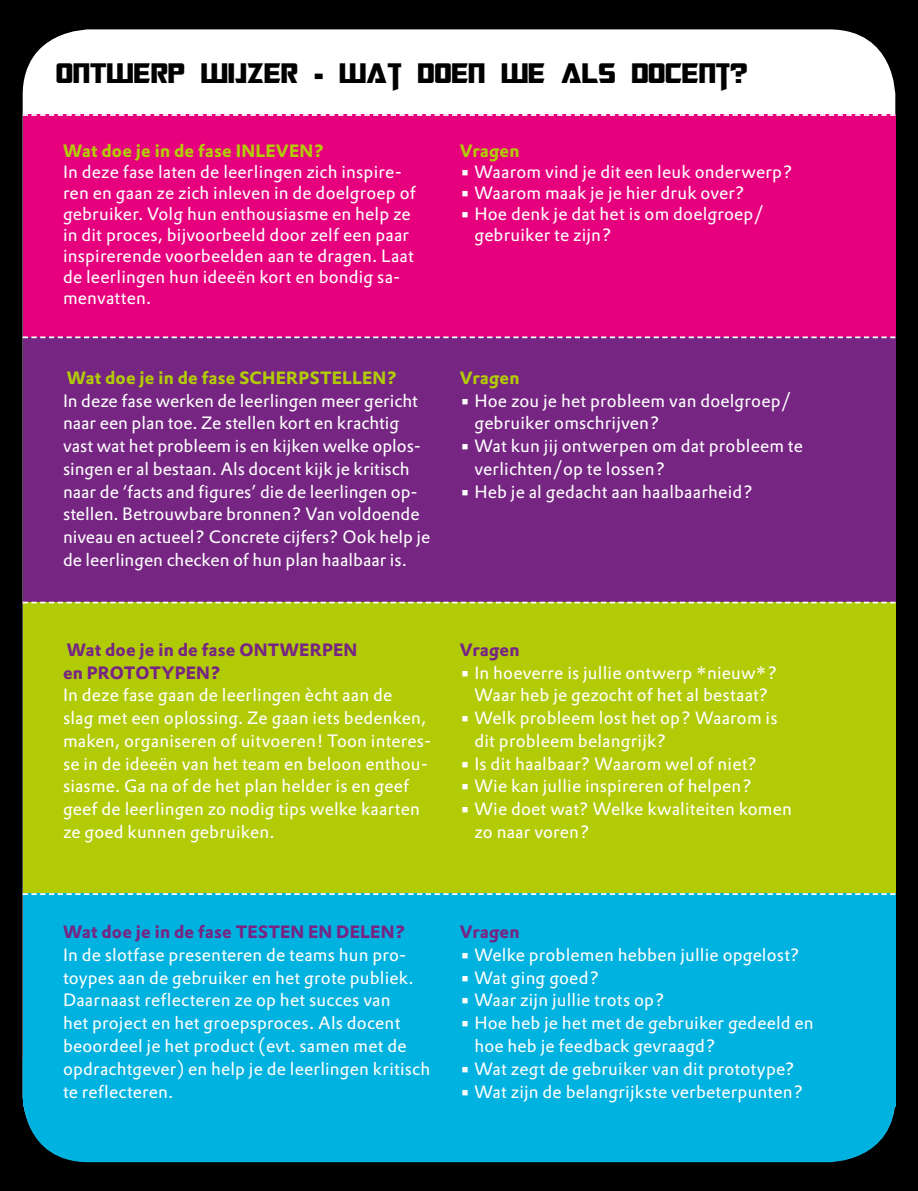
<style>
.page{position:relative;width:918px;height:1191px;background:#000}
.page>*{position:absolute;margin:0;border:0;box-sizing:border-box;transform-origin:0 0}
.t1{font:31.5px "Transformers Movie";letter-spacing:.01em;color:#000}
.t2{font:17.5px/22.8px "DTL Prokyon TOT";letter-spacing:.01em;color:#fff}
.t3{font:700 17.5px/22.8px "DTL Prokyon TOT";letter-spacing:.01em;color:#762583}
.t4{font:700 17.5px "DTL Prokyon TOT";letter-spacing:.01em;color:#b2cb07}
.s1{font-weight:700}
</style>
<div class="page">
<div style="left:23px;top:29px;width:872px;height:1132px;background:#fff;border-radius:66px"></div>
<div style="left:23px;top:114px;width:872px;height:223px;background:#e6007d"></div>
<div style="left:23px;top:337px;width:872px;height:266px;background:#762583"></div>
<div style="left:23px;top:602px;width:872px;height:292px;background:#b2cb07"></div>
<div style="left:23px;top:893px;width:872px;height:214px;background:#00b2df"></div>
<div style="left:23px;top:1107px;width:872px;height:55px;background:#00b2df"></div>
<svg style="left:23px;top:601px;width:872px;height:2px"></svg>
<svg style="left:23px;top:336px;width:872px;height:2px"></svg>
<svg style="left:23px;top:114px;width:872px;height:2px"></svg>
<svg style="left:23px;top:893px;width:872px;height:2px"></svg>
<h1 class="t1" style="left:56px;top:53px;width:692px">ONTWERP WIJZER - WAT DOEN WE ALS DOCENT?</h1>
<p class="t4" style="left:63px;top:139px;width:263px">Wat doe je in de fase INLEVEN?</p>
<p class="t2" style="left:63px;top:161px;width:354px;line-height:21px">In deze fase laten de leerlingen zich inspire&shy;ren en gaan ze zich inleven in de doelgroep of gebruiker. Volg hun enthousiasme en help ze in dit proces, bijvoorbeeld door zelf een paar inspirerende voorbeelden aan te dragen. Laat de leerlingen hun ideeën kort en bondig sa&shy;menvatten.</p>
<p class="t4" style="left:67px;top:366px;width:332px">Wat doe je in de fase SCHERPSTELLEN?</p>
<p class="t2" style="left:63px;top:389px;width:369px">In deze fase werken de leerlingen meer gericht naar een plan toe. Ze stellen kort en krachtig vast wat het probleem is en kijken welke oplos&shy;singen er al bestaan. Als docent kijk je kritisch naar de ‘facts and figures’ die de leerlingen op&shy;stellen. Betrouwbare bronnen? Van voldoende niveau en actueel? Concrete cijfers? Ook help je de leerlingen checken of hun plan haalbaar is.</p>
<p class="t3" style="left:63px;top:638px;width:296px">Wat doe je in de fase ONTWERPEN en PROTOTYPEN?</p>
<p class="t2" style="left:63px;top:683px;width:370px">In deze fase gaan de leerlingen ècht aan de<br>slag met een oplossing. Ze gaan iets bedenken, maken, organiseren of uitvoeren! Toon interes&shy;se in de ideeën van het team en beloon enthou&shy;siasme. Ga na of de het plan helder is en geef geef de leerlingen zo nodig tips welke kaarten ze goed kunnen gebruiken.</p>
<p class="t4" style="left:460px;top:139px;width:61px">Vragen</p>
<p class="t2" style="left:460px;top:160px;width:334px"><span class="s1">•</span> Waarom vind je dit een leuk onderwerp?</p>
<p class="t2" style="left:460px;top:181px;width:286px"><span class="s1">•</span> Waarom maak je je hier druk over?</p>
<p class="t2" style="left:474px;top:203px;width:291px;line-height:21px;text-indent:-14px"><span class="s1">•</span> Hoe denk je dat het is om doelgroep/ gebruiker te zijn?</p>
<p class="t4" style="left:460px;top:366px;width:61px">Vragen</p>
<p class="t2" style="left:474px;top:389px;width:318px;text-indent:-14px"><span class="s1">•</span> Hoe zou je het probleem van doelgroep/ gebruiker omschrijven?</p>
<p class="t2" style="left:474px;top:434px;width:330px;text-indent:-14px"><span class="s1">•</span> Wat kun jij ontwerpen om dat probleem te verlichten/op te lossen?</p>
<p class="t2" style="left:460px;top:480px;width:295px"><span class="s1">•</span> Heb je al gedacht aan haalbaarheid?</p>
<p class="t3" style="left:460px;top:638px;width:61px">Vragen</p>
<p class="t2" style="left:460px;top:661px;width:319px;text-align:center"><span class="s1">•</span> In hoeverre is jullie ontwerp *nieuw*?<br>Waar heb je gezocht of het al bestaat?</p>
<p class="t2" style="left:474px;top:706px;width:305px;text-indent:-14px"><span class="s1">•</span> Welk probleem lost het op? Waarom is dit probleem belangrijk?</p>
<p class="t2" style="left:460px;top:752px;width:299px"><span class="s1">•</span> Is dit haalbaar? Waarom wel of niet?</p>
<p class="t2" style="left:460px;top:774px;width:294px"><span class="s1">•</span> Wie kan jullie inspireren of helpen?</p>
<p class="t2" style="left:474px;top:797px;width:319px;text-indent:-14px"><span class="s1">•</span> Wie doet wat? Welke kwaliteiten komen zo naar voren?</p>
<p class="t3" style="left:63px;top:920px;width:344px">Wat doe je in de fase TESTEN EN DELEN?</p>
<p class="t2" style="left:63px;top:943px;width:369px">In de slotfase presenteren de teams hun pro&shy;toypes aan de gebruiker en het grote publiek.<br>Daarnaast reflecteren ze op het succes van<br>het project en het groepsproces. Als docent beoordeel je het product (evt. samen met de opdrachtgever) en help je de leerlingen kritisch te reflecteren.</p>
<p class="t3" style="left:460px;top:920px;width:61px">Vragen</p>
<p class="t2" style="left:460px;top:943px;width:341px"><span class="s1">•</span> Welke problemen hebben jullie opgelost?</p>
<p class="t2" style="left:460px;top:966px;width:141px"><span class="s1">•</span> Wat ging goed?</p>
<p class="t2" style="left:460px;top:988px;width:206px"><span class="s1">•</span> Waar zijn jullie trots op?</p>
<p class="t2" style="left:474px;top:1011px;width:341px;text-indent:-14px"><span class="s1">•</span> Hoe heb je het met de gebruiker gedeeld en hoe heb je feedback gevraagd?</p>
<p class="t2" style="left:460px;top:1057px;width:337px"><span class="s1">•</span> Wat zegt de gebruiker van dit prototype?</p>
<p class="t2" style="left:460px;top:1079px;width:345px"><span class="s1">•</span> Wat zijn de belangrijkste verbeterpunten?</p>
</div>
